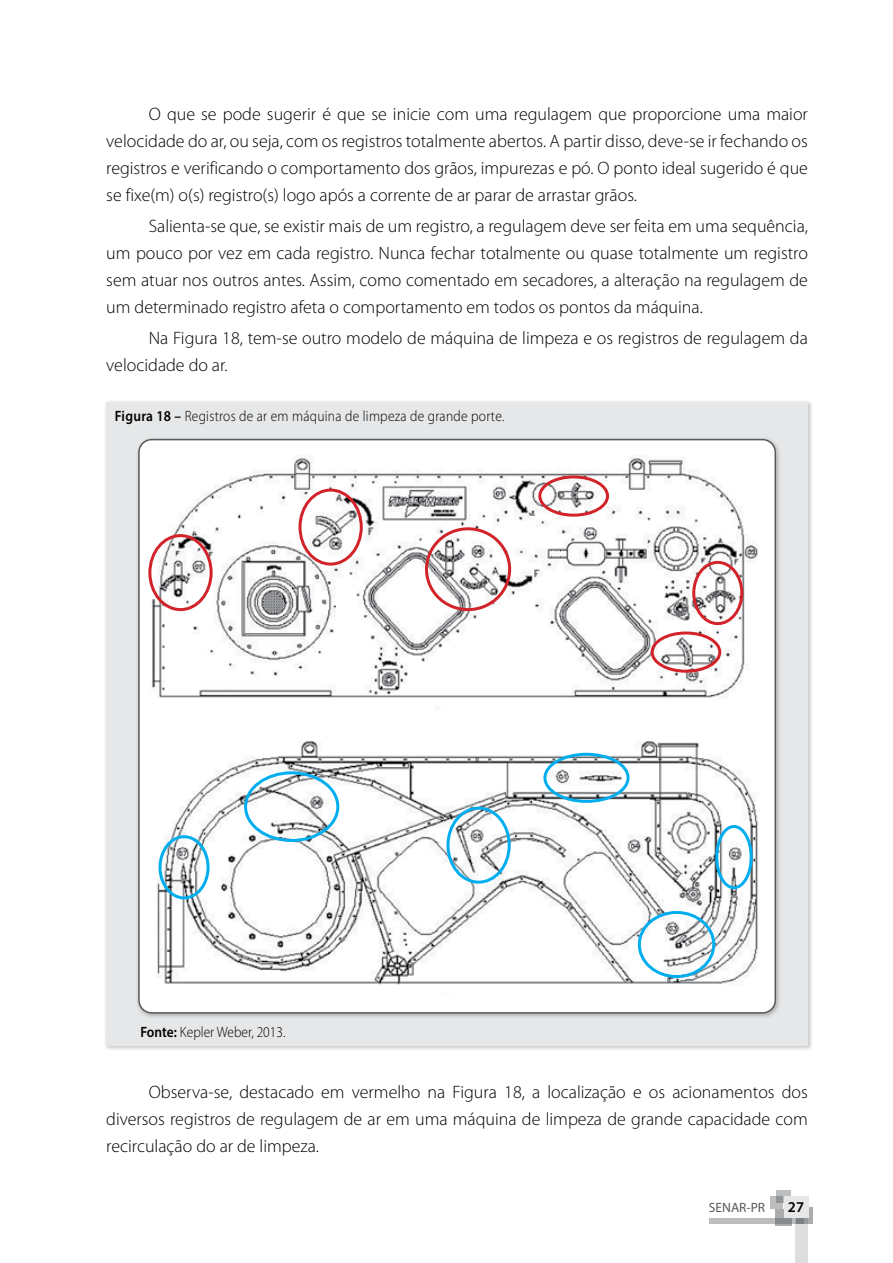
<style>
.page{position:relative;width:893px;height:1263px;background:#fff}
.page>*{position:absolute;margin:0;border:0;box-sizing:border-box;transform-origin:0 0}
.t1{font:300 18px/27px "Myriad Pro";color:#000;text-align:justify}
.t2{font:300 15px "Myriad Pro";letter-spacing:.02em;color:#000;scale:.9 1}
.t3{font:300 15px "Myriad Pro";color:#000;scale:.9 1}
.t4{font:600 15px "Myriad Pro";color:#000}
.t5{font:13.5px "Myriad Pro";color:#58595b}
.s1{font-weight:600}
</style>
<div class="page">
<svg style="left:776px;top:1191px;width:15px;height:12px"></svg>
<svg style="left:770px;top:1196px;width:13px;height:12px"></svg>
<svg style="left:808px;top:1207px;width:5px;height:16px"></svg>
<svg style="left:775px;top:1210px;width:17px;height:16px"></svg>
<svg style="left:709px;top:1218px;width:87px;height:5px"></svg>
<svg style="left:796px;top:1218px;width:12px;height:45px"></svg>
<div style="left:784px;top:1197px;width:24px;height:21px;background:#e6e7e8"></div>
<div style="left:104px;top:400px;width:709px;height:651px;background:#000;opacity:.25"></div>
<div style="left:106px;top:402px;width:702px;height:643px;background:#e6e7e8"></div>
<div style="left:135px;top:437px;width:646px;height:581px;background:#000;opacity:.25"></div>
<div style="left:139px;top:440px;width:636px;height:573px;background:#fff;border-radius:13px"></div>
<img style="left:152px;top:456px;width:606px;height:529px">
<div style="left:159px;top:835px;width:51px;height:64px;border:3px solid #00aeef;border-radius:50%"></div>
<div style="left:715px;top:825px;width:38px;height:64px;border:3px solid #00aeef;border-radius:50%"></div>
<div style="left:446px;top:807px;width:65px;height:77px;border:3px solid #00aeef;border-radius:50%"></div>
<div style="left:244px;top:771px;width:95px;height:71px;border:3px solid #00aeef;border-radius:50%"></div>
<div style="left:543px;top:753px;width:87px;height:50px;border:3px solid #00aeef;border-radius:50%"></div>
<div style="left:638px;top:911px;width:77px;height:67px;border:3px solid #00aeef;border-radius:50%"></div>
<div style="left:148px;top:534px;width:65px;height:77px;border:3px solid #d2232a;border-radius:50%"></div>
<div style="left:692px;top:561px;width:51px;height:64px;border:3px solid #d2232a;border-radius:50%"></div>
<div style="left:298px;top:489px;width:65px;height:77px;border:3px solid #d2232a;border-radius:50%"></div>
<div style="left:538px;top:475px;width:71px;height:42px;border:3px solid #d2232a;border-radius:50%"></div>
<div style="left:651px;top:631px;width:70px;height:42px;border:3px solid #d2232a;border-radius:50%"></div>
<div style="left:425px;top:527px;width:86px;height:84px;border:3px solid #d2232a;border-radius:50%"></div>
<p class="t1" style="left:106px;top:101px;width:703px;text-indent:43px">O que se pode sugerir é que se inicie com uma regulagem que proporcione uma maior velocidade do ar, ou seja, com os registros totalmente abertos. A partir disso, deve-se ir fechando os registros e verificando o comportamento dos grãos, impurezas e pó. O ponto ideal sugerido é que se fixe(m) o(s) registro(s) logo após a corrente de ar parar de arrastar grãos.</p>
<p class="t1" style="left:106px;top:213px;width:703px;text-indent:43px">Salienta-se que, se existir mais de um registro, a regulagem deve ser feita em uma sequência, um pouco por vez em cada registro. Nunca fechar totalmente ou quase totalmente um registro sem atuar nos outros antes. Assim, como comentado em secadores, a alteração na regulagem de um determinado registro afeta o comportamento em todos os pontos da máquina.</p>
<p class="t1" style="left:106px;top:325px;width:703px;text-indent:43px">Na Figura 18, tem-se outro modelo de máquina de limpeza e os registros de regulagem da velocidade do ar.</p>
<p class="t2" style="left:115px;top:408px;width:434px"><span class="s1">Figura 18 –</span> Registros de ar em máquina de limpeza de grande porte.</p>
<p class="t3" style="left:140px;top:1024px;width:163px"><span class="s1">Fonte:</span> Kepler Weber, 2013.</p>
<p class="t1" style="left:106px;top:1079px;width:703px;text-indent:43px">Observa-se, destacado em vermelho na Figura 18, a localização e os acionamentos dos diversos registros de regulagem de ar em uma máquina de limpeza de grande capacidade com recirculação do ar de limpeza.</p>
<p class="t5" style="left:709px;top:1199px;width:58px">SENAR-PR</p>
<p class="t4" style="left:788px;top:1198px;width:18px">27</p>
</div>
